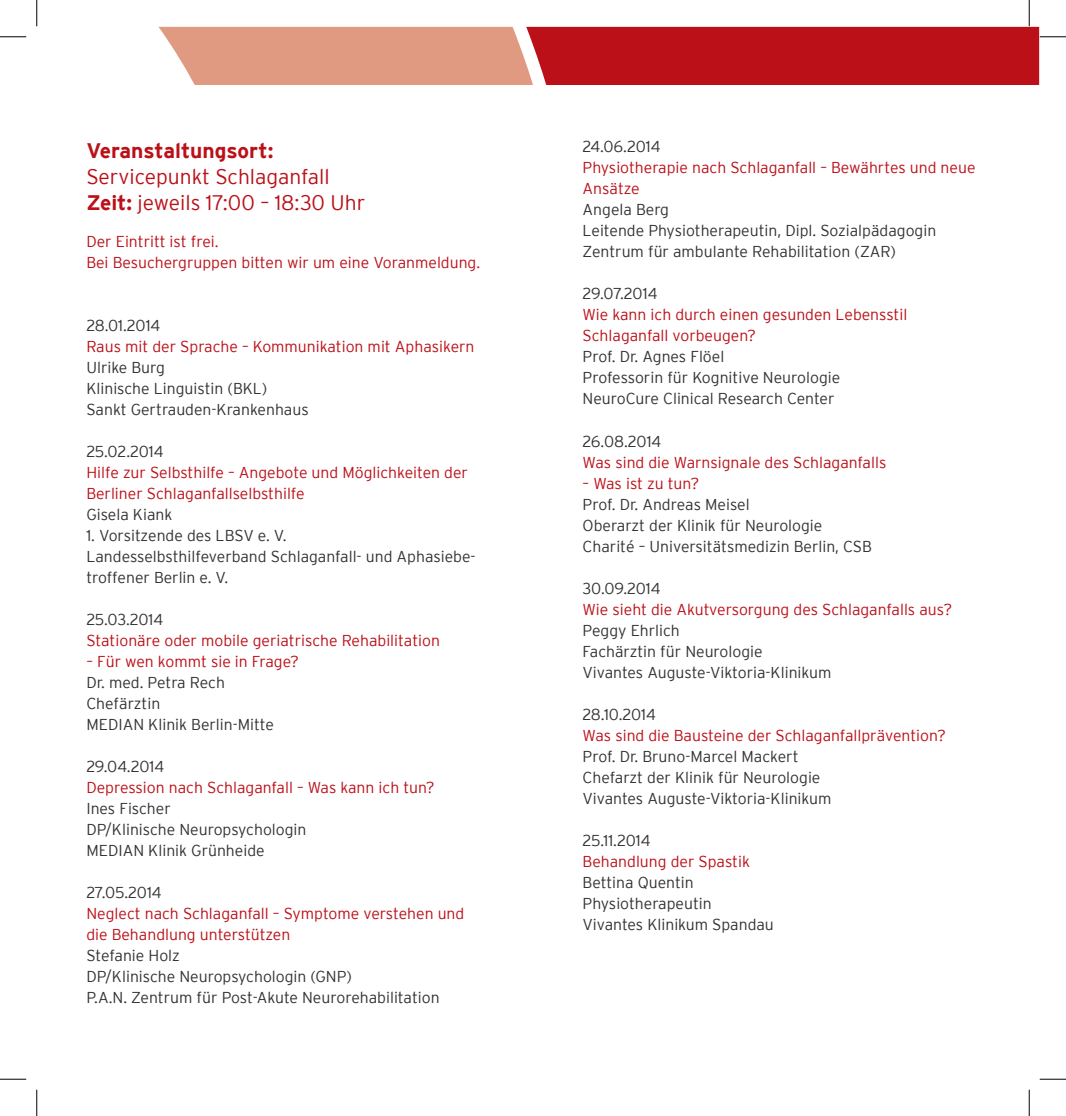
<style>
.page{position:relative;width:1066px;height:1116px;background:#fff}
.page>*{position:absolute;margin:0;border:0;box-sizing:border-box;transform-origin:0 0}
.t1{font:300 21px/26.2px "Interstate";color:#bb1018}
.t2{font:700 21px "Interstate";color:#bb1018}
.t3{font:300 15.75px/21px "Interstate";color:#333233}
.t4{font:300 15.75px/21px "Interstate";color:#bb1018}
.s1{font-weight:700}
</style>
<div class="page">
<svg style="left:158px;top:27px;width:881px;height:58px;background:#cc4f4a"></svg>
<svg style="left:0;top:36px;width:26px;height:1px"></svg>
<svg style="left:1039px;top:36px;width:27px;height:1px"></svg>
<svg style="left:0;top:1078px;width:26px;height:1px"></svg>
<svg style="left:1039px;top:1078px;width:27px;height:1px"></svg>
<svg style="left:36px;top:0;width:1px;height:26px"></svg>
<svg style="left:36px;top:1089px;width:1px;height:26px"></svg>
<svg style="left:1029px;top:0;width:1px;height:26px"></svg>
<svg style="left:1029px;top:1089px;width:1px;height:26px"></svg>
<h1 class="t2" style="left:86px;top:138px;width:189px">Veranstaltungsort:</h1>
<h1 class="t1" style="left:86px;top:163px;width:280px">Servicepunkt Schlaganfall<br><span class="s1">Zeit:</span> jeweils 17:00 – 18:30 Uhr</h1>
<p class="t4" style="left:86px;top:231px;width:395px">Der Eintritt ist frei.<br>Bei Besuchergruppen bitten wir um eine Voranmeldung.</p>
<p class="t3" style="left:86px;top:315px;width:76px">28.01.2014</p>
<p class="t4" style="left:86px;top:336px;width:390px">Raus mit der Sprache – Kommunikation mit Aphasikern</p>
<p class="t3" style="left:86px;top:357px;width:224px">Ulrike Burg<br>Klinische Linguistin (BKL)<br>Sankt Gertrauden-Krankenhaus</p>
<p class="t3" style="left:86px;top:441px;width:79px">25.02.2014</p>
<p class="t4" style="left:86px;top:462px;width:383px">Hilfe zur Selbsthilfe – Angebote und Möglichkeiten der<br>Berliner Schlaganfallselbsthilfe</p>
<p class="t3" style="left:86px;top:504px;width:88px">Gisela Kiank</p>
<p class="t3" style="left:86px;top:525px;width:391px">1. Vorsitzende des LBSV e. V.<br>Landesselbsthilfeverband Schlaganfall- und Aphasiebe&shy;troffener Berlin e. V.</p>
<p class="t3" style="left:86px;top:609px;width:79px">25.03.2014</p>
<p class="t4" style="left:86px;top:630px;width:355px">Stationäre oder mobile geriatrische Rehabilitation</p>
<p class="t4" style="left:86px;top:651px;width:214px">– Für wen kommt sie in Frage?</p>
<p class="t3" style="left:86px;top:672px;width:189px">Dr. med. Petra Rech<br>Chefärztin<br>MEDIAN Klinik Berlin-Mitte</p>
<p class="t3" style="left:86px;top:756px;width:79px">29.04.2014</p>
<p class="t4" style="left:86px;top:776px;width:350px">Depression nach Schlaganfall – Was kann ich tun?</p>
<p class="t3" style="left:86px;top:797px;width:222px">Ines Fischer<br>DP/Klinische Neuropsychologin<br>MEDIAN Klinik Grünheide</p>
<p class="t3" style="left:86px;top:881px;width:77px">27.05.2014</p>
<p class="t4" style="left:86px;top:902px;width:379px">Neglect nach Schlaganfall – Symptome verstehen und die Behandlung unterstützen</p>
<p class="t3" style="left:86px;top:944px;width:355px">Stefanie Holz<br>DP/Klinische Neuropsychologin (GNP)<br>P.A.N. Zentrum für Post-Akute Neurorehabilitation</p>
<p class="t3" style="left:582px;top:136px;width:79px">24.06.2014</p>
<p class="t4" style="left:582px;top:157px;width:394px">Physiotherapie nach Schlaganfall – Bewährtes und neue<br>Ansätze</p>
<p class="t3" style="left:582px;top:199px;width:355px">Angela Berg<br>Leitende Physiotherapeutin, Dipl. Sozialpädagogin<br>Zentrum für ambulante Rehabilitation (ZAR)</p>
<p class="t3" style="left:582px;top:283px;width:76px">29.07.2014</p>
<p class="t4" style="left:582px;top:304px;width:326px">Wie kann ich durch einen gesunden Lebensstil<br>Schlaganfall vorbeugen?</p>
<p class="t3" style="left:582px;top:346px;width:259px">Prof. Dr. Agnes Flöel<br>Professorin für Kognitive Neurologie<br>NeuroCure Clinical Research Center</p>
<p class="t3" style="left:582px;top:430px;width:80px">26.08.2014</p>
<p class="t4" style="left:582px;top:451px;width:305px">Was sind die Warnsignale des Schlaganfalls</p>
<p class="t4" style="left:582px;top:472px;width:118px">– Was ist zu tun?</p>
<p class="t3" style="left:582px;top:493px;width:291px">Prof. Dr. Andreas Meisel<br>Oberarzt der Klinik für Neurologie<br>Charité – Universitätsmedizin Berlin, CSB</p>
<p class="t3" style="left:582px;top:577px;width:80px">30.09.2014</p>
<p class="t4" style="left:582px;top:598px;width:371px">Wie sieht die Akutversorgung des Schlaganfalls aus?</p>
<p class="t3" style="left:582px;top:619px;width:250px">Peggy Ehrlich<br>Fachärztin für Neurologie<br>Vivantes Auguste-Viktoria-Klinikum</p>
<p class="t3" style="left:582px;top:703px;width:75px">28.10.2014</p>
<p class="t4" style="left:582px;top:724px;width:365px">Was sind die Bausteine der Schlaganfallprävention?</p>
<p class="t3" style="left:582px;top:745px;width:250px">Prof. Dr. Bruno-Marcel Mackert<br>Chefarzt der Klinik für Neurologie<br>Vivantes Auguste-Viktoria-Klinikum</p>
<p class="t3" style="left:582px;top:829px;width:70px">25.11.2014</p>
<p class="t4" style="left:582px;top:850px;width:169px">Behandlung der Spastik</p>
<p class="t3" style="left:582px;top:871px;width:193px">Bettina Quentin<br>Physiotherapeutin<br>Vivantes Klinikum Spandau</p>
</div>
